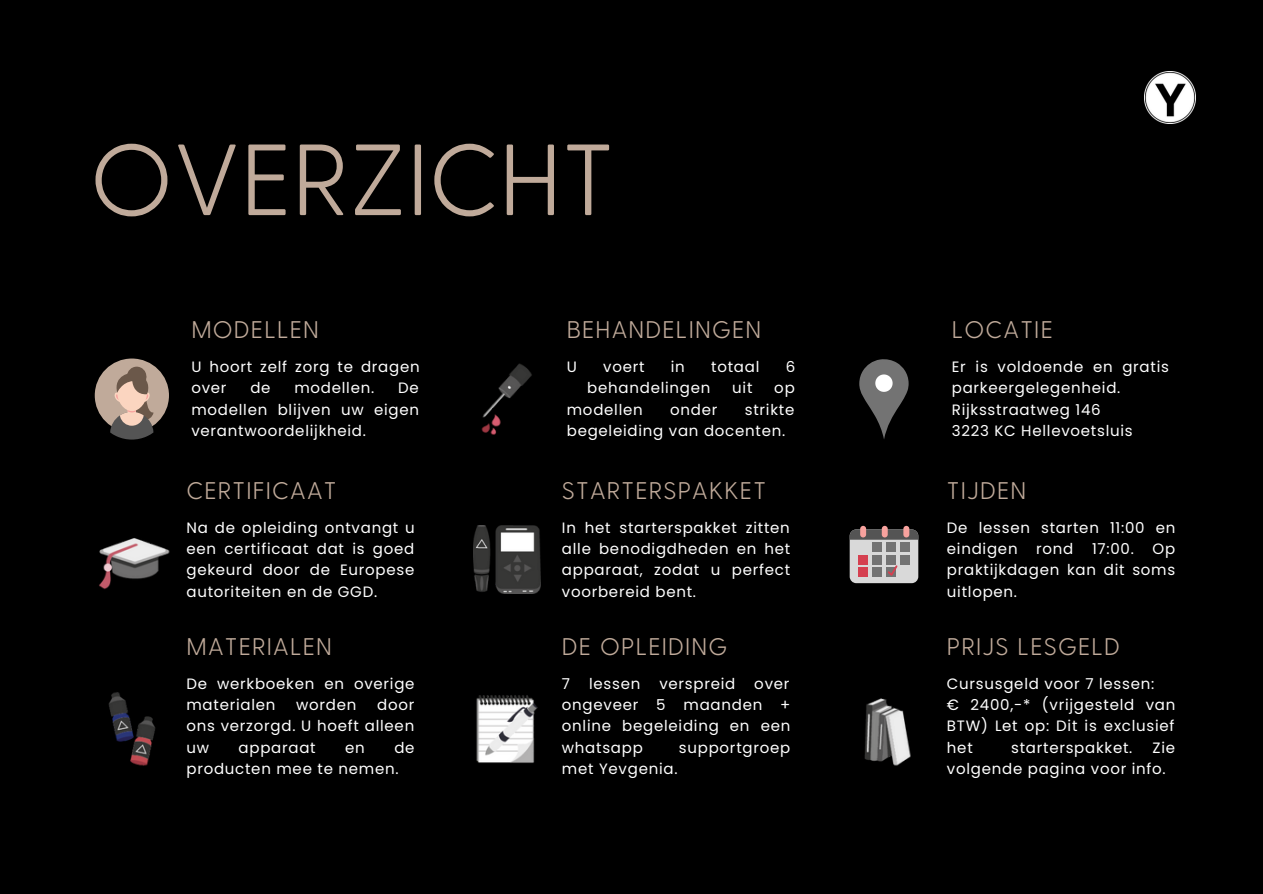
<style>
.page{position:relative;width:1263px;height:894px;background:#fff}
.page>*{position:absolute;margin:0;border:0;box-sizing:border-box;transform-origin:0 0}
.t1{font:300 100.8px "Greycliff CF";color:#c0aa9a}
.t2{font:300 24px "Greycliff CF";letter-spacing:.05em;color:#c0aa9a}
.t3{font:15px/21.3px "Poppins";letter-spacing:.05em;color:#fff}
</style>
<div class="page">
<div style="left:0;top:0;width:1263px;height:893px;background:#000"></div>
<img style="left:1144px;top:72px;width:52px;height:52px">
<div style="left:95px;top:358px;width:74px;height:74px;background:#c0aa9a;border-radius:50%"></div>
<svg style="left:127px;top:366px;width:19px;height:19px"></svg>
<svg style="left:110px;top:372px;width:44px;height:67px"></svg>
<img style="left:108px;top:692px;width:48px;height:74px">
<img style="left:864px;top:698px;width:47px;height:68px">
<img style="left:99px;top:538px;width:71px;height:52px">
<img style="left:481px;top:363px;width:51px;height:72px">
<img style="left:476px;top:695px;width:62px;height:68px">
<img style="left:473px;top:525px;width:68px;height:68px">
<div style="left:850px;top:529px;width:68px;height:54px;background:#d9d9d9;border-radius:7px"></div>
<svg style="left:850px;top:529px;width:68px;height:10px"></svg>
<div style="left:872px;top:542px;width:10px;height:10px;background:#737373"></div>
<div style="left:886px;top:542px;width:9px;height:10px;background:#737373"></div>
<div style="left:900px;top:542px;width:9px;height:10px;background:#737373"></div>
<div style="left:859px;top:554px;width:9px;height:10px;background:#d54050"></div>
<div style="left:872px;top:554px;width:10px;height:10px;background:#737373"></div>
<div style="left:886px;top:554px;width:9px;height:10px;background:#737373"></div>
<div style="left:900px;top:554px;width:9px;height:10px;background:#737373"></div>
<div style="left:859px;top:567px;width:9px;height:9px;background:#d54050"></div>
<div style="left:872px;top:567px;width:10px;height:9px;background:#737373"></div>
<div style="left:860px;top:525px;width:6px;height:12px;background:#f8a29e;border-radius:3px"></div>
<div style="left:882px;top:525px;width:6px;height:12px;background:#f8a29e;border-radius:3px"></div>
<div style="left:903px;top:525px;width:6px;height:12px;background:#f8a29e;border-radius:3px"></div>
<svg style="left:886px;top:563px;width:12px;height:14px"></svg>
<svg style="left:859px;top:359px;width:50px;height:80px"></svg>
<h1 class="t1" style="left:90px;top:113px;width:526px">OVERZICHT</h1>
<h2 class="t2" style="left:191px;top:314px;width:129px">MODELLEN</h2>
<p class="t3" style="left:191px;top:356px;width:230px">U hoort zelf zorg te dragen over</p>
<p class="t3" style="left:250px;top:377px;width:22px">de</p>
<p class="t3" style="left:294px;top:377px;width:81px">modellen.</p>
<p class="t3" style="left:191px;top:377px;width:229px;text-align:justify;text-indent:207px">De modellen blijven uw eigen verantwoordelijkheid.</p>
<h2 class="t2" style="left:186px;top:474px;width:152px">CERTIFICAAT</h2>
<p class="t3" style="left:186px;top:516px;width:230px;text-align:justify">Na de opleiding ontvangt u een certificaat dat is goed gekeurd door de Europese autoriteiten en de GGD.</p>
<h2 class="t2" style="left:186px;top:630px;width:147px">MATERIALEN</h2>
<p class="t3" style="left:186px;top:672px;width:230px">De werkboeken en overige materialen</p>
<p class="t3" style="left:186px;top:693px;width:229px;text-align:justify;text-indent:191px">door ons verzorgd. U hoeft alleen uw</p>
<p class="t3" style="left:296px;top:693px;width:62px">worden</p>
<p class="t3" style="left:186px;top:736px;width:230px;text-indent:208px">de producten mee te nemen.</p>
<p class="t3" style="left:239px;top:736px;width:79px">apparaat</p>
<p class="t3" style="left:345px;top:736px;width:21px">en</p>
<h2 class="t2" style="left:567px;top:314px;width:196px">BEHANDELINGEN</h2>
<p class="t3" style="left:567px;top:356px;width:12px">U</p>
<p class="t3" style="left:603px;top:356px;width:43px">voert</p>
<p class="t3" style="left:671px;top:356px;width:16px">in</p>
<p class="t3" style="left:711px;top:356px;width:50px">totaal</p>
<p class="t3" style="left:786px;top:356px;width:11px">6</p>
<p class="t3" style="left:587px;top:377px;width:125px">behandelingen</p>
<p class="t3" style="left:732px;top:377px;width:22px">uit</p>
<p class="t3" style="left:774px;top:377px;width:22px">op</p>
<p class="t3" style="left:567px;top:399px;width:77px">modellen</p>
<p class="t3" style="left:670px;top:399px;width:49px">onder</p>
<p class="t3" style="left:567px;top:399px;width:229px;text-indent:178px">strikte begeleiding van docenten.</p>
<h2 class="t2" style="left:562px;top:474px;width:206px">STARTERSPAKKET</h2>
<p class="t3" style="left:562px;top:516px;width:230px;text-align:justify">In het starterspakket zitten alle benodigdheden en het apparaat, zodat u perfect voorbereid bent.</p>
<h2 class="t2" style="left:562px;top:630px;width:167px">DE OPLEIDING</h2>
<p class="t3" style="left:562px;top:672px;width:10px">7</p>
<p class="t3" style="left:589px;top:672px;width:53px">lessen</p>
<p class="t3" style="left:659px;top:672px;width:77px">verspreid</p>
<p class="t3" style="left:562px;top:672px;width:230px;text-align:justify;text-indent:192px">over ongeveer 5 maanden + online begeleiding en een whatsapp</p>
<p class="t3" style="left:679px;top:736px;width:113px">supportgroep</p>
<p class="t3" style="left:562px;top:758px;width:117px">met Yevgenia.</p>
<h2 class="t2" style="left:952px;top:314px;width:103px">LOCATIE</h2>
<p class="t3" style="left:952px;top:356px;width:219px">Er is voldoende en gratis parkeergelegenheid.<br>Rijksstraatweg 146<br>3223 KC Hellevoetsluis</p>
<h2 class="t2" style="left:947px;top:474px;width:81px">TIJDEN</h2>
<p class="t3" style="left:947px;top:516px;width:230px;text-align:justify">De lessen starten 11:00 en eindigen rond 17:00. Op praktijkdagen kan dit soms uitlopen.</p>
<h2 class="t2" style="left:947px;top:630px;width:175px">PRIJS LESGELD</h2>
<p class="t3" style="left:947px;top:672px;width:230px">Cursusgeld voor 7 lessen:<br>€ 2400,-* (vrijgesteld van<br>BTW) Let op: Dit is exclusief het</p>
<p class="t3" style="left:947px;top:736px;width:230px;text-indent:206px">Zie volgende pagina voor info.</p>
<p class="t3" style="left:1011px;top:736px;width:123px">starterspakket.</p>
</div>
